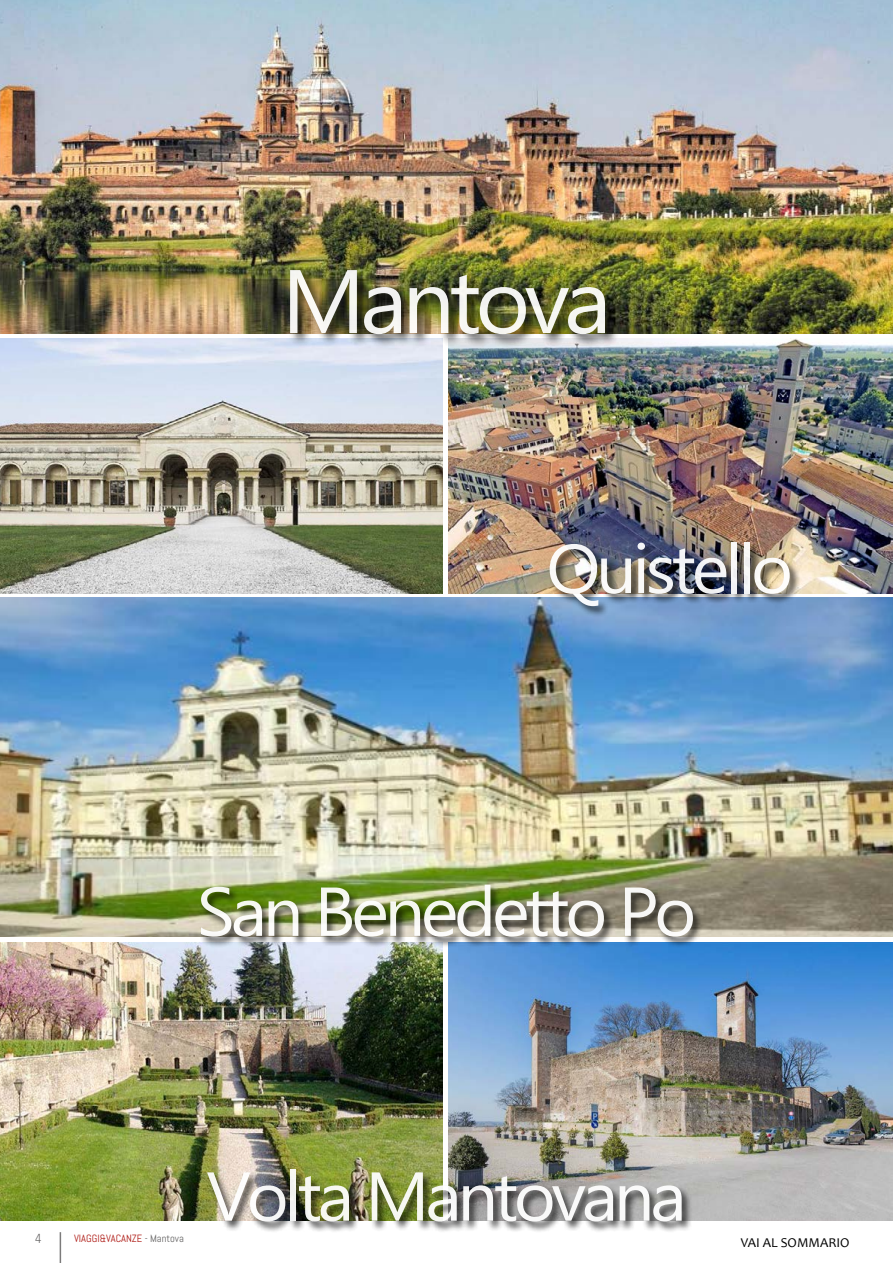
<style>
.page{position:relative;width:893px;height:1263px;background:#fff}
.page>*{position:absolute;margin:0;border:0;box-sizing:border-box;transform-origin:0 0}
.t1{font:90px "Ebrima";letter-spacing:-.06em;color:#fff;scale:1.04 1}
.t2{font:69px "Ebrima";letter-spacing:-.06em;color:#fff;scale:1.04 1}
.t3{font:300 14.7px "Calibri";color:#646363;scale:.85 1}
.t4{font:13.5px "Candara";color:#000}
.t5{font:10.5px "Abel";color:#ae1913}
.s1{color:#646363}
</style>
<div class="page">
<hr style="left:60px;top:1232px;width:1px;height:31px;background:#7c7b7b">
<img style="left:0;top:0;width:893px;height:334px">
<img style="left:0;top:597px;width:893px;height:339px">
<img style="left:0;top:338px;width:442px;height:255px">
<img style="left:449px;top:338px;width:444px;height:255px">
<img style="left:0;top:942px;width:442px;height:278px">
<img style="left:449px;top:942px;width:444px;height:278px">
<div style="left:288px;top:268px;width:331px;height:81px;background:#000;opacity:.75"></div>
<div style="left:199px;top:883px;width:505px;height:65px;background:#000;opacity:.75"></div>
<div style="left:206px;top:1168px;width:487px;height:64px;background:#000;opacity:.75"></div>
<div style="left:548px;top:540px;width:253px;height:78px;background:#000;opacity:.75"></div>
<h1 class="t1" style="left:281px;top:235px;width:319px">Mantova</h1>
<p class="t2" style="left:546px;top:518px;width:239px">Quistello</p>
<p class="t2" style="left:197px;top:860px;width:482px">San Benedetto Po</p>
<p class="t3" style="left:35px;top:1229px;width:9px">4</p>
<p class="t5" style="left:74px;top:1232px;width:111px">VIAGGI&amp;VACANZE <span class="s1">- Mantova</span></p>
<p class="t2" style="left:206px;top:1145px;width:463px">Volta Mantovana</p>
<p class="t4" style="left:741px;top:1234px;width:110px">VAI AL SOMMARIO</p>
</div>
